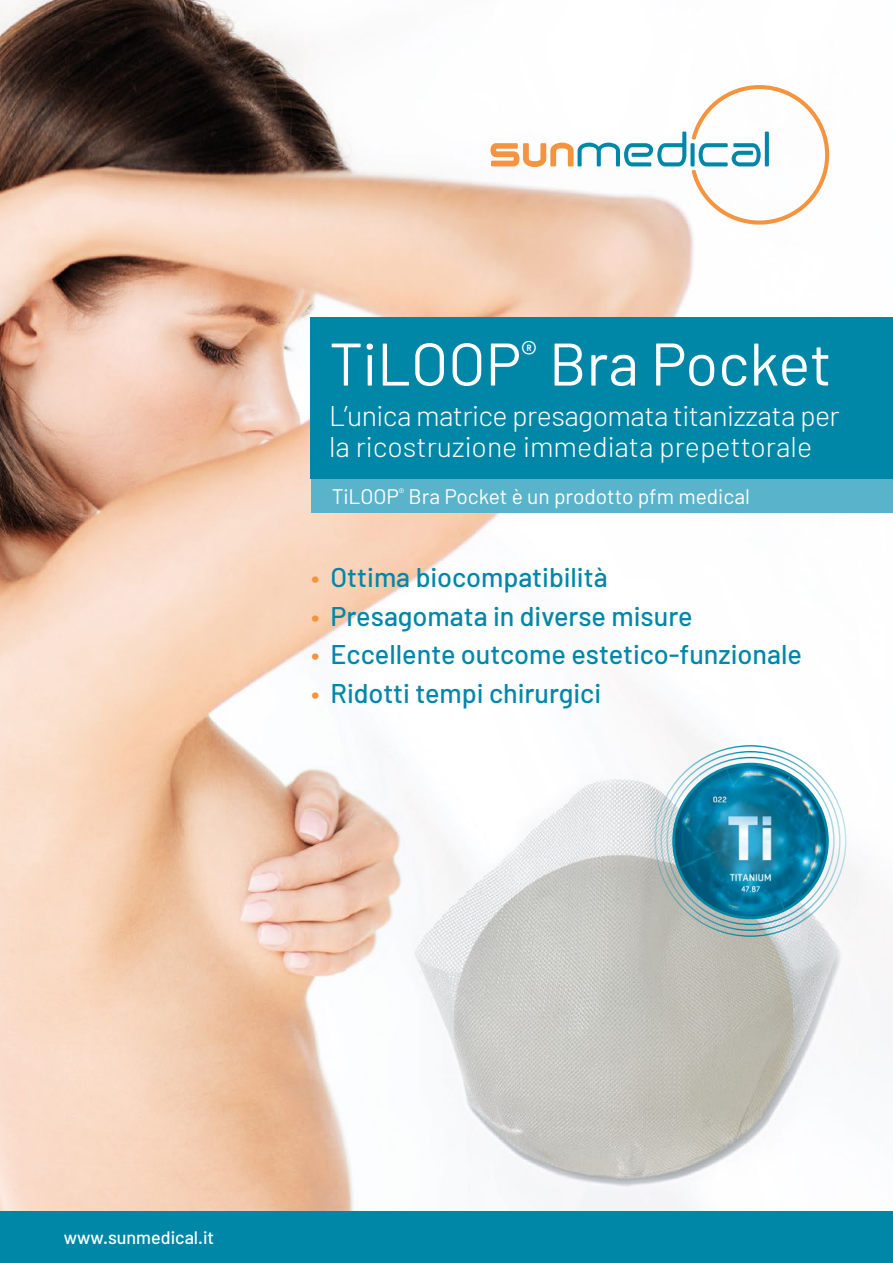
<style>
.page{position:relative;width:893px;height:1263px;background:#fff}
.page>*{position:absolute;margin:0;border:0;box-sizing:border-box;transform-origin:0 0}
.t1{font:60px "Barlow";color:#fff}
.t2{font:300 28.5px/31.5px "Barlow";letter-spacing:-.02em;color:#fff}
.t3{font:500 27px "Barlow";color:#0087a8}
.t4{font:21px "Barlow";color:#fff}
.t5{font:500 18px "Barlow";color:#fff}
.s1{color:#f4943f}
</style>
<div class="page">
<img style="left:0;top:0;width:893px;height:1212px">
<svg style="left:490px;top:85px;width:339px;height:140px"></svg>
<div style="left:311px;top:478px;width:582px;height:34px;background:#59b3cb"></div>
<div style="left:0;top:1212px;width:893px;height:51px;background:#0087a8"></div>
<div style="left:310px;top:317px;width:583px;height:161px;background:#0087a8"></div>
<svg style="left:654px;top:744px;width:193px;height:193px"></svg>
<img style="left:674px;top:764px;width:153px;height:154px;border-radius:76px">
<div style="left:672px;top:763px;width:157px;height:156px;border:3px solid #0087a8;border-radius:50%"></div>
<h1 class="t1" style="left:329px;top:327px;width:504px">TiLOOP<sup>®</sup> Bra Pocket</h1>
<p class="t2" style="left:329px;top:399px;width:512px">L’unica matrice presagomata titanizzata per la ricostruzione immediata prepettorale</p>
<p class="t4" style="left:332px;top:483px;width:420px">TiLOOP<sup>®</sup> Bra Pocket è un prodotto pfm medical</p>
<p class="t3" style="left:311px;top:561px;width:298px"><span class="s1">•</span> Ottima biocompatibilità</p>
<p class="t3" style="left:311px;top:599px;width:383px"><span class="s1">•</span> Presagomata in diverse misure</p>
<p class="t3" style="left:311px;top:638px;width:492px"><span class="s1">•</span> Eccellente outcome estetico-funzionale</p>
<p class="t3" style="left:311px;top:676px;width:292px"><span class="s1">•</span> Ridotti tempi chirurgici</p>
<p class="t5" style="left:64px;top:1226px;width:152px">www.sunmedical.it</p>
</div>
